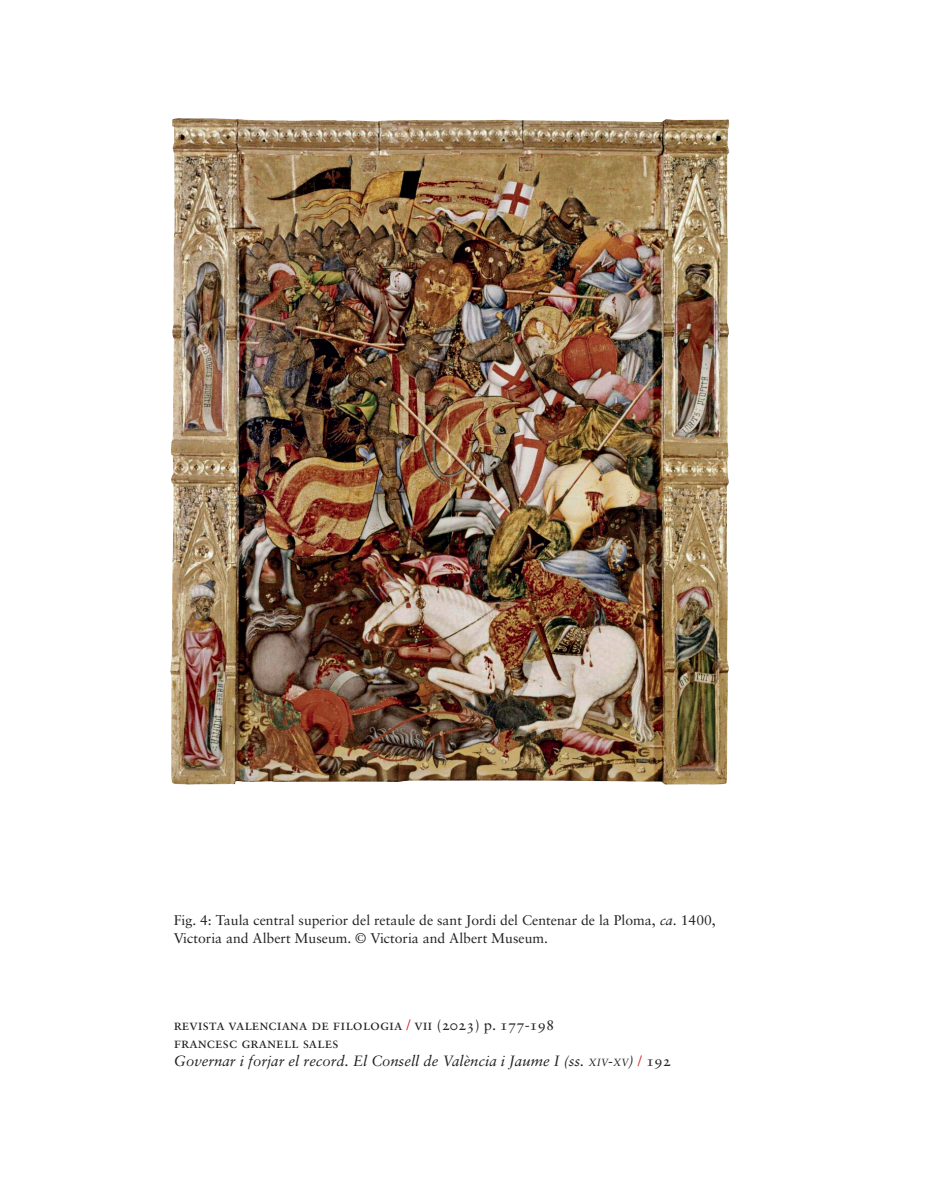
<style>
.page{position:relative;width:943px;height:1191px;background:#fff}
.page>*{position:absolute;margin:0;border:0;box-sizing:border-box;transform-origin:0 0}
.t1{font:14.88px/17.8px "Sabon Roman SC";color:#231f20}
.t2{font:italic 14.88px "Sabon";color:#231f20}
.t3{font:14px/17.5px "Sabon";color:#231f20}
.s1{font-style:italic}
.s2{color:#d52b2e}
.s3{font-family:"Sabon"}
.s4{font-size:10.33px}
.s5{font-family:"Sabon Roman SC";font-style:normal;color:#d52b2e}
.s6{font-family:"Sabon Roman SC";font-style:normal}
</style>
<div class="page">
<img style="left:170px;top:118px;width:559px;height:666px">
<p class="t3" style="left:174px;top:911px;width:543px">Fig. 4: Taula central superior del retaule de sant Jordi del Centenar de la Ploma, <span class="s1">ca</span>. 1400,<br>Victoria and Albert Museum. © Victoria and Albert Museum.</p>
<p class="t1" style="left:174px;top:1016px;width:382px">revista valenciana de filologia <span class="s2">/</span> vii (2023) <span class="s3">p</span>. 177-198 francesc granell sales</p>
<p class="t2" style="left:174px;top:1052px;width:499px">Governar i forjar el record. El Consell de València i Jaume I (ss. <span class="s4">XIV</span>-<span class="s4">XV</span>) <span class="s5">/</span> <span class="s6">192</span></p>
</div>
